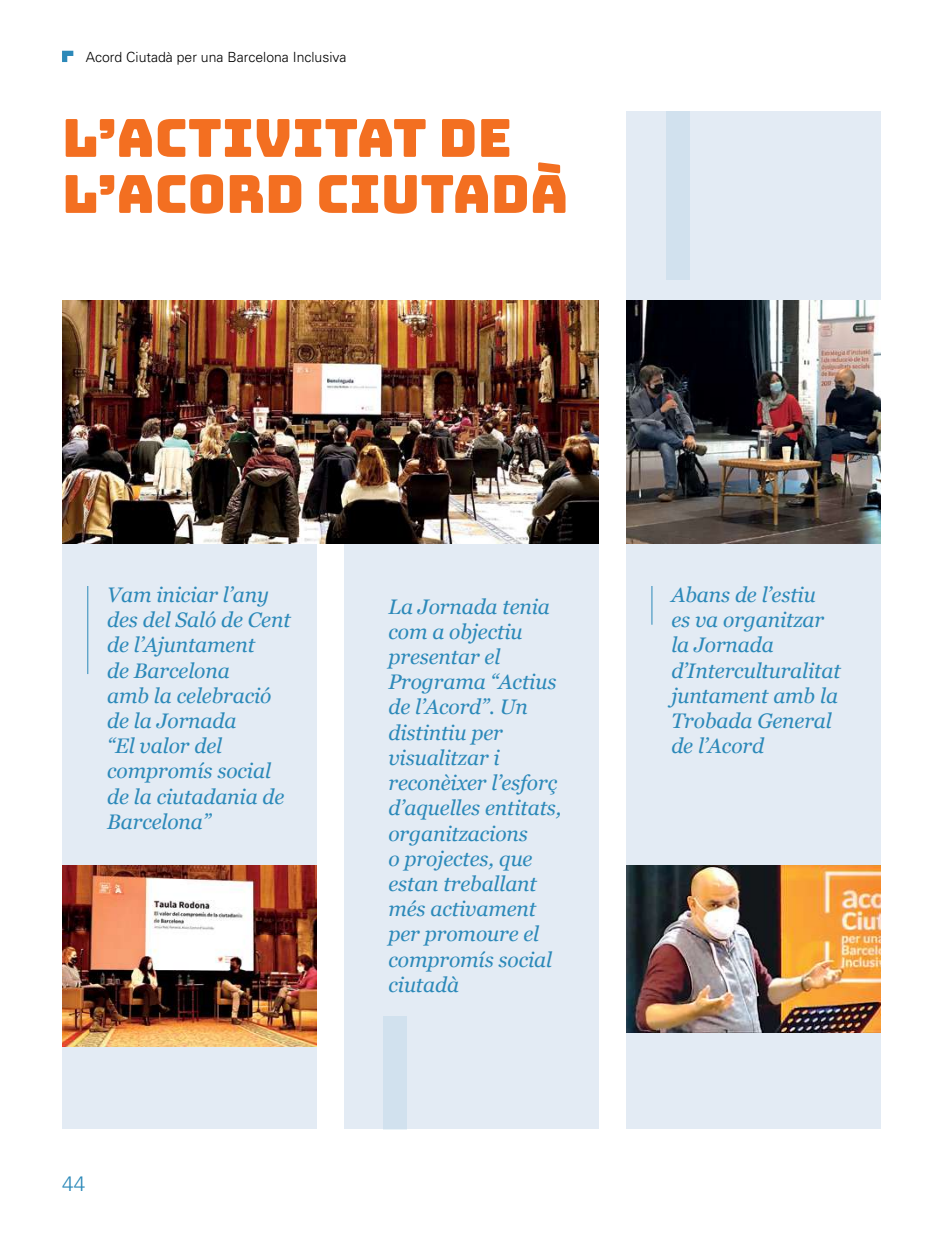
<style>
.page{position:relative;width:943px;height:1241px;background:#fff}
.page>*{position:absolute;margin:0;border:0;box-sizing:border-box;transform-origin:0 0}
.t1{font:52.5px/56px "Bungee";color:#f36f21}
.t2{font:italic 21px/25.2px "Georgia";letter-spacing:-.005em;color:#2c89b9}
.t3{font:300 21px "Univers";color:#2c89b9}
.t4{font:300 14px "Univers";color:#000}
</style>
<div class="page">
<svg style="left:62px;top:50px;width:12px;height:12px"></svg>
<div style="left:344px;top:300px;width:255px;height:829px;background:#e3ebf4"></div>
<div style="left:626px;top:112px;width:255px;height:1017px;background:#e3ebf4"></div>
<div style="left:62px;top:300px;width:255px;height:829px;background:#e3ebf4"></div>
<hr style="left:87px;top:586px;width:1px;height:88px;background:#2c89b9">
<img style="left:62px;top:865px;width:255px;height:181px">
<img style="left:626px;top:865px;width:255px;height:167px">
<img style="left:626px;top:300px;width:255px;height:243px">
<hr style="left:651px;top:586px;width:1px;height:38px;background:#2c89b9">
<div style="left:383px;top:1015px;width:24px;height:114px;background:#d1e1ee"></div>
<div style="left:666px;top:112px;width:23px;height:168px;background:#d1e1ee"></div>
<img style="left:62px;top:300px;width:537px;height:243px">
<p class="t4" style="left:86px;top:48px;width:262px">Acord Ciutadà per una Barcelona Inclusiva</p>
<h1 class="t1" style="left:62px;top:111px;width:508px">L’ACTIVITAT DE<br>L’ACORD CIUTADÀ</h1>
<p class="t2" style="left:107px;top:581px;width:185px">Vam iniciar l’any des del Saló de Cent de l’Ajuntament<br>de Barcelona<br>amb la celebració de la Jornada<br>“El valor del compromís social de la ciutadania de<br>Barcelona”</p>
<p class="t2" style="left:671px;top:581px;width:171px">Abans de l’estiu<br>es va organitzar la Jornada d’Interculturalitat juntament amb la<br>Trobada General de l’Acord</p>
<p class="t2" style="left:388px;top:592px;width:174px">La Jornada tenia com a objectiu presentar el<br>Programa “Actius de l’Acord”. Un distintiu per visualitzar i reconèixer l’esforç d’aquelles entitats, organitzacions<br>o projectes, que estan treballant més activament per promoure el compromís social ciutadà</p>
<p class="t3" style="left:62px;top:1170px;width:25px">44</p>
</div>
